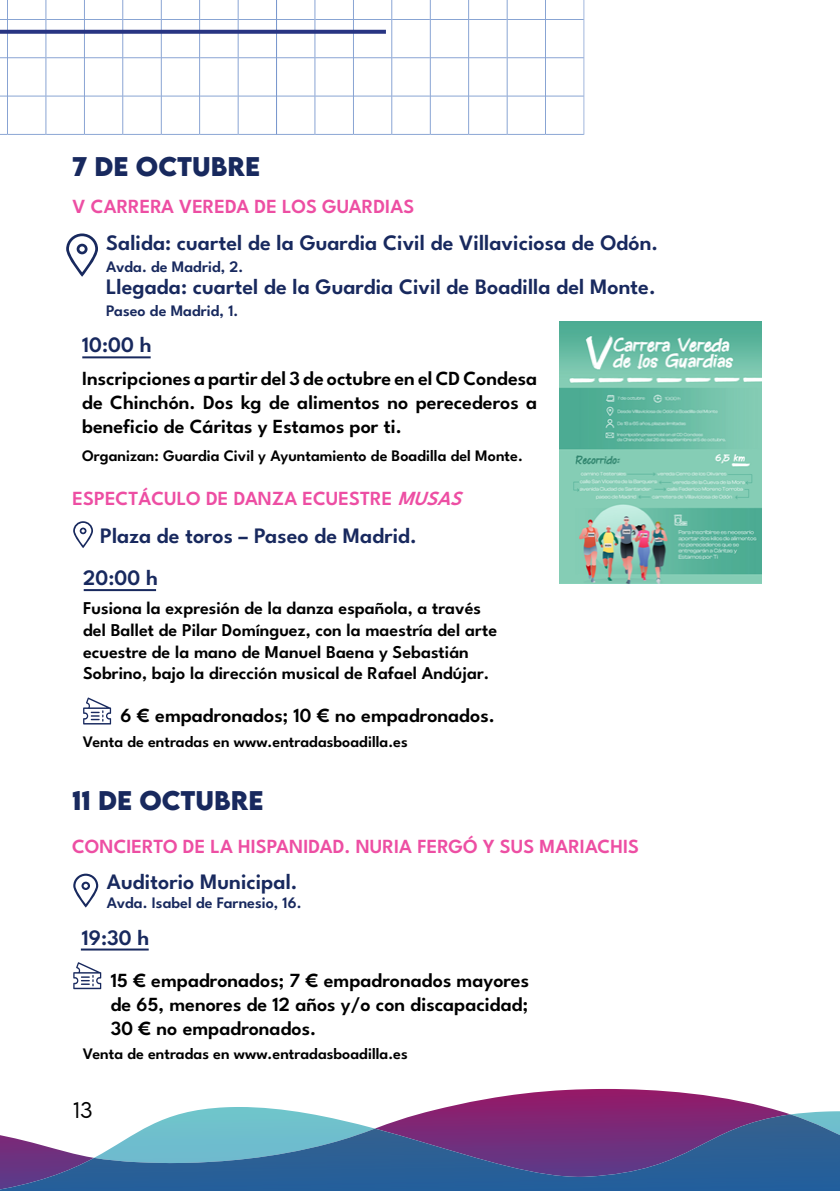
<style>
.page{position:relative;width:840px;height:1191px;background:#fff}
.page>*{position:absolute;margin:0;border:0;box-sizing:border-box;transform-origin:0 0}
.t1{font:700 24px "LEMONMILK";color:#18295e}
.t2{font:600 22px "League Spartan";color:#18295e}
.t3{font:600 20px/24px "League Spartan";color:#000;text-align:justify}
.t4{font:600 20px "League Spartan";color:#ed4ea3}
.t5{font:300 20px "LEMONMILK";color:#000}
.t6{font:600 18px/21.6px "League Spartan";color:#000}
.t7{font:600 16px "League Spartan";color:#000}
.t8{font:600 16px "League Spartan";color:#18295e}
.s1{font-style:italic}
</style>
<div class="page">
<svg style="left:481px;top:1089px;width:252px;height:11px"></svg>
<svg style="left:180px;top:1100px;width:659px;height:14px"></svg>
<img style="left:0;top:1114px;width:839px;height:77px">
<svg style="left:0;top:0;width:584px;height:135px"></svg>
<svg style="left:0;top:30px;width:386px;height:4px;background:#34408a"></svg>
<img style="left:559px;top:321px;width:201px;height:262px">
<svg style="left:66px;top:233px;width:32px;height:44px"></svg>
<hr style="left:82px;top:356px;width:69px;height:2px;background:#18295e">
<svg style="left:73px;top:521px;width:20px;height:27px"></svg>
<svg style="left:83px;top:697px;width:28px;height:27px"></svg>
<hr style="left:84px;top:589px;width:72px;height:2px;background:#18295e">
<svg style="left:73px;top:962px;width:28px;height:27px"></svg>
<svg style="left:73px;top:873px;width:25px;height:34px"></svg>
<hr style="left:81px;top:948px;width:68px;height:2px;background:#18295e">
<p class="t1" style="left:73px;top:150px;width:189px">7 DE OCTUBRE</p>
<p class="t4" style="left:73px;top:192px;width:343px">V CARRERA VEREDA DE LOS GUARDIAS</p>
<p class="t2" style="left:106px;top:227px;width:553px">Salida: cuartel de la Guardia Civil de Villaviciosa de Odón.</p>
<p class="t8" style="left:106px;top:255px;width:139px">Avda. de Madrid, 2.</p>
<p class="t2" style="left:106px;top:271px;width:551px">Llegada: cuartel de la Guardia Civil de Boadilla del Monte.</p>
<p class="t8" style="left:106px;top:299px;width:134px">Paseo de Madrid, 1.</p>
<p class="t2" style="left:82px;top:329px;width:71px">10:00 h</p>
<p class="t3" style="left:82px;top:364px;width:456px">Inscripciones a partir del 3 de octubre en el CD Condesa de Chinchón. Dos kg de alimentos no perecederos a beneficio de Cáritas y Estamos por ti.</p>
<p class="t7" style="left:82px;top:444px;width:442px">Organizan: Guardia Civil y Ayuntamiento de Boadilla del Monte.</p>
<p class="t4" style="left:73px;top:484px;width:397px">ESPECTÁCULO DE DANZA ECUESTRE <span class="s1">MUSAS</span></p>
<p class="t2" style="left:100px;top:520px;width:318px">Plaza de toros – Paseo de Madrid.</p>
<p class="t2" style="left:83px;top:562px;width:76px">20:00 h</p>
<p class="t6" style="left:83px;top:596px;width:415px">Fusiona la expresión de la danza española, a través del Ballet de Pilar Domínguez, con la maestría del arte ecuestre de la mano de Manuel Baena y Sebastián Sobrino, bajo la dirección musical de Rafael Andújar.</p>
<p class="t3" style="left:120px;top:701px;width:375px">6 € empadronados; 10 € no empadronados.</p>
<p class="t7" style="left:83px;top:730px;width:326px">Venta de entradas en www.entradasboadilla.es</p>
<p class="t1" style="left:72px;top:784px;width:193px">11 DE OCTUBRE</p>
<p class="t4" style="left:72px;top:832px;width:568px">CONCIERTO DE LA HISPANIDAD. NURIA FERGÓ Y SUS MARIACHIS</p>
<p class="t2" style="left:107px;top:865px;width:192px">Auditorio Municipal.</p>
<p class="t8" style="left:107px;top:891px;width:196px">Avda. Isabel de Farnesio, 16.</p>
<p class="t2" style="left:82px;top:921px;width:69px">19:30 h</p>
<p class="t3" style="left:111px;top:966px;width:419px">15 € empadronados; 7 € empadronados mayores de 65, menores de 12 años y/o con discapacidad; 30 € no empadronados.</p>
<p class="t7" style="left:83px;top:1042px;width:326px">Venta de entradas en www.entradasboadilla.es</p>
<p class="t5" style="left:73px;top:1097px;width:21px">13</p>
</div>
